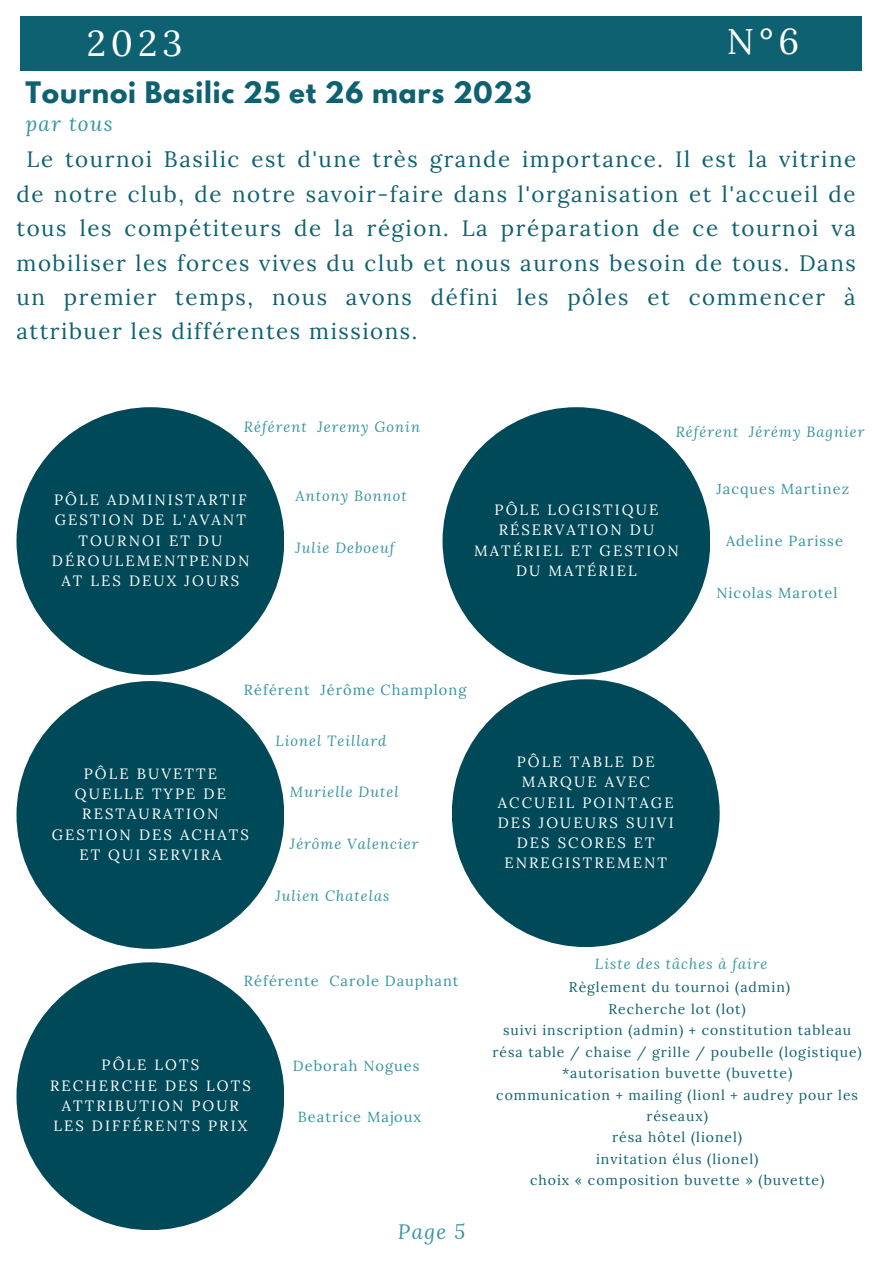
<style>
.page{position:relative;width:893px;height:1264px;background:#fff}
.page>*{position:absolute;margin:0;border:0;box-sizing:border-box;transform-origin:0 0}
.t1{font:35.85px "Lora";color:#fff}
.t2{font:700 26.25px "League Spartan";letter-spacing:.03em;color:#0e6171}
.t3{font:22.35px/34.3px "Lora";letter-spacing:.07em;color:#0e6171;text-align:justify}
.t4{font:italic 20.55px "Lora";letter-spacing:.07em;color:#3494a0}
.t5{font:14.85px/20.2px "Lora";letter-spacing:.14em;color:#fff;text-align:center}
.t6{font:italic 14.55px "Lora";letter-spacing:.07em;color:#3494a0}
.t7{font:14.55px "Lora";letter-spacing:.07em;color:#3494a0}
.t8{font:13.95px/21.5px "Lora";letter-spacing:.07em;color:#0e6171;text-align:center}
</style>
<div class="page">
<div style="left:21px;top:17px;width:840px;height:54px;background:#0e6171"></div>
<div style="left:442px;top:407px;width:268px;height:268px;background:#004959;border-radius:50%"></div>
<div style="left:16px;top:407px;width:268px;height:268px;background:#004959;border-radius:50%"></div>
<div style="left:16px;top:681px;width:268px;height:267px;background:#004959;border-radius:50%"></div>
<div style="left:16px;top:962px;width:268px;height:268px;background:#004959;border-radius:50%"></div>
<div style="left:452px;top:679px;width:267px;height:268px;background:#004959;border-radius:50%"></div>
<h1 class="t1" style="left:87px;top:20px;width:97px">2023</h1>
<h1 class="t1" style="left:726px;top:18px;width:74px">N°6</h1>
<h2 class="t2" style="left:25px;top:79px;width:507px">Tournoi Basilic 25 et 26 mars 2023</h2>
<h3 class="t4" style="left:25px;top:110px;width:89px">par tous</h3>
<p class="t3" style="left:16px;top:142px;width:841px;text-indent:10px">Le tournoi Basilic est d'une très grande importance. Il est la vitrine de notre club, de notre savoir-faire dans l'organisation et l'accueil de tous les compétiteurs de la région. La préparation de ce tournoi va mobiliser les forces vives du club et nous aurons besoin de tous. Dans un premier temps, nous avons défini les pôles et commencer à attribuer les différentes missions.</p>
<p class="t6" style="left:244px;top:417px;width:177px">Référent Jeremy Gonin</p>
<p class="t5" style="left:52px;top:489px;width:199px">PÔLE ADMINISTARTIF<br>GESTION DE L'AVANT<br>TOURNOI ET DU<br>DÉROULEMENTPENDN<br>AT LES DEUX JOURS</p>
<p class="t6" style="left:295px;top:486px;width:113px">Antony Bonnot</p>
<p class="t6" style="left:295px;top:537px;width:100px">Julie Deboeuf</p>
<p class="t6" style="left:675px;top:422px;width:190px">Référent Jérémy Bagnier</p>
<p class="t5" style="left:474px;top:499px;width:206px">PÔLE LOGISTIQUE<br>RÉSERVATION DU<br>MATÉRIEL ET GESTION<br>DU MATÉRIEL</p>
<p class="t7" style="left:716px;top:480px;width:134px">Jacques Martinez</p>
<p class="t7" style="left:726px;top:531px;width:118px">Adeline Parisse</p>
<p class="t7" style="left:716px;top:583px;width:123px">Nicolas Marotel</p>
<p class="t7" style="left:244px;top:680px;width:224px">Référent Jérôme Champlong</p>
<p class="t6" style="left:275px;top:730px;width:112px">Lionel Teillard</p>
<p class="t5" style="left:52px;top:763px;width:199px">PÔLE BUVETTE<br>QUELLE TYPE DE<br>RESTAURATION<br>GESTION DES ACHATS<br>ET QUI SERVIRA</p>
<p class="t6" style="left:290px;top:782px;width:110px">Murielle Dutel</p>
<p class="t6" style="left:290px;top:834px;width:130px">Jérôme Valencier</p>
<p class="t6" style="left:275px;top:885px;width:115px">Julien Chatelas</p>
<p class="t7" style="left:244px;top:971px;width:216px">Référente Carole Dauphant</p>
<p class="t5" style="left:50px;top:1054px;width:202px">PÔLE LOTS<br>RECHERCHE DES LOTS<br>ATTRIBUTION POUR<br>LES DIFFÉRENTS PRIX</p>
<p class="t7" style="left:293px;top:1055px;width:128px">Deborah Nogues</p>
<p class="t7" style="left:298px;top:1107px;width:125px">Beatrice Majoux</p>
<h3 class="t4" style="left:398px;top:1217px;width:69px">Page 5</h3>
<p class="t5" style="left:497px;top:751px;width:177px">PÔLE TABLE DE<br>MARQUE AVEC<br>ACCUEIL POINTAGE<br>DES JOUEURS SUIVI<br>DES SCORES ET<br>ENREGISTREMENT</p>
<p class="t6" style="left:595px;top:953px;width:174px">Liste des tâches à faire</p>
<p class="t8" style="left:492px;top:976px;width:370px">Règlement du tournoi (admin)<br>Recherche lot (lot)<br>suivi inscription (admin) + constitution tableau résa table / chaise / grille / poubelle (logistique) *autorisation buvette (buvette)<br>communication + mailing (lionl + audrey pour les réseaux)<br>résa hôtel (lionel)<br>invitation élus (lionel)<br>choix « composition buvette » (buvette)</p>
</div>
